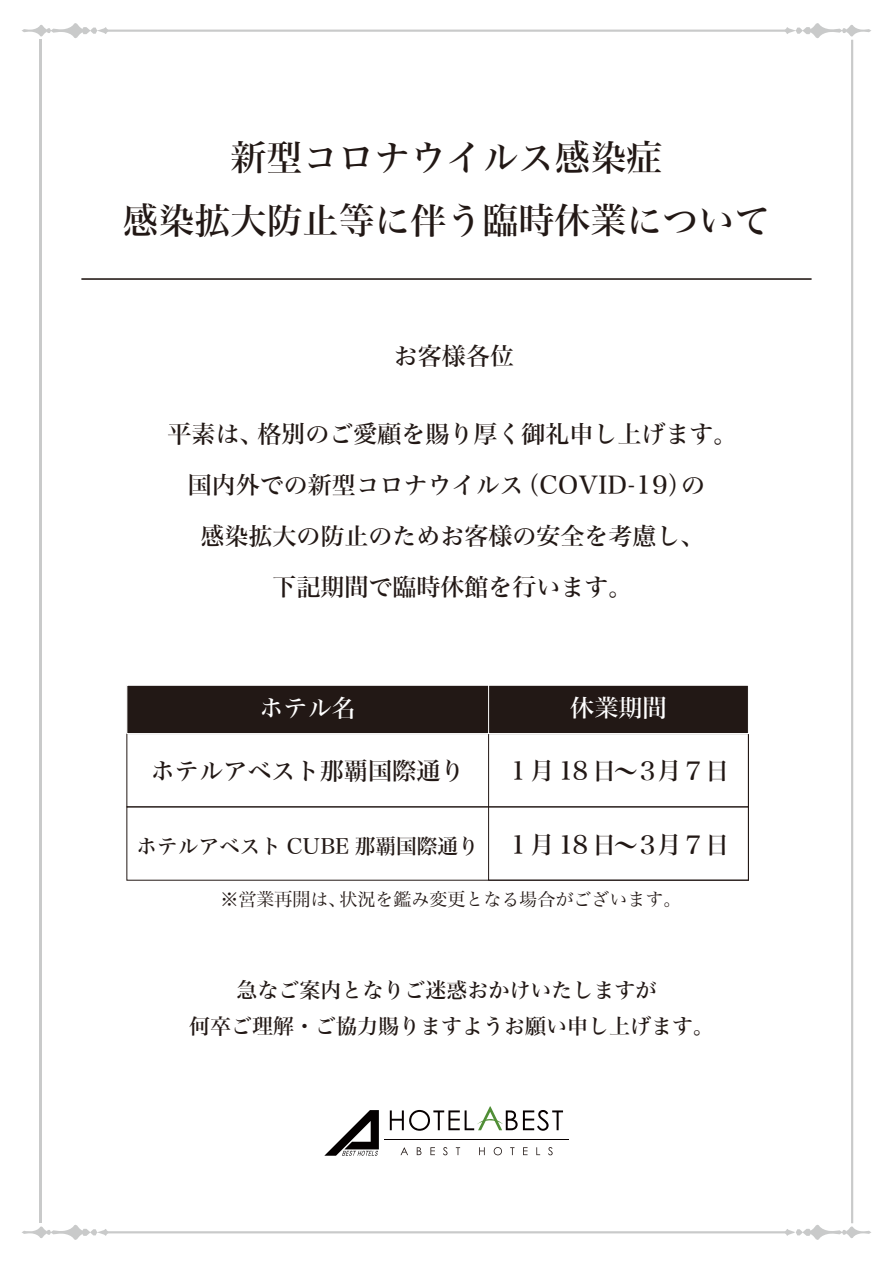
<style>
.page{position:relative;width:893px;height:1263px;background:#fff}
.page>*{position:absolute;margin:0;border:0;box-sizing:border-box;transform-origin:0 0}
.t1{font:36px/63px "Hiragino Min W5 90 msp RKSJ H";color:#221815;text-align:center}
.t2{font:24.15px "Hiragino Min W5 90 msp RKSJ H";letter-spacing:.15em;color:#221815}
.t3{font:24.15px "Hiragino Min W5 90 msp RKSJ H";color:#221815}
.t4{font:24.15px "Hiragino Min W5 90 msp RKSJ H";color:#fff}
.t5{font:24px/51px "Hiragino Min W5 90 msp RKSJ H";color:#221815;text-align:center}
.t6{font:21px/36.8px "Hiragino Min W5 90 msp RKSJ H";color:#221815;text-align:center}
.t7{font:20.7px "Hiragino Min W5 90 msp RKSJ H";color:#221815}
.t8{font:18px "Hiragino Min W3 90 msp RKSJ H";color:#221815}
</style>
<div class="page">
<hr style="left:81px;top:278px;width:731px;height:2px;background:#221815">
<hr style="left:40px;top:40px;width:2px;height:1183px;background:#c9caca">
<hr style="left:851px;top:40px;width:2px;height:1183px;background:#c9caca">
<svg style="left:22px;top:23px;width:849px;height:17px"></svg>
<svg style="left:22px;top:1223px;width:849px;height:17px"></svg>
<div style="left:126px;top:806px;width:623px;height:74px;border:1px solid #221815"></div>
<div style="left:488px;top:733px;width:261px;height:147px;border:1px solid #221815"></div>
<div style="left:126px;top:685px;width:623px;height:49px;background:#221815;border:1px solid #fff"></div>
<div style="left:488px;top:685px;width:261px;height:49px;background:#221815;border:1px solid #fff"></div>
<hr style="left:384px;top:1139px;width:185px;height:1px;background:#070001">
<svg style="left:390px;top:1106px;width:173px;height:25px"></svg>
<svg style="left:324px;top:1110px;width:55px;height:46px"></svg>
<svg style="left:400px;top:1147px;width:8px;height:8px"></svg>
<svg style="left:417px;top:1147px;width:4px;height:8px"></svg>
<svg style="left:430px;top:1147px;width:5px;height:8px"></svg>
<svg style="left:443px;top:1147px;width:4px;height:8px"></svg>
<svg style="left:456px;top:1147px;width:4px;height:8px"></svg>
<svg style="left:479px;top:1147px;width:6px;height:8px"></svg>
<svg style="left:494px;top:1147px;width:8px;height:8px"></svg>
<svg style="left:510px;top:1147px;width:4px;height:8px"></svg>
<svg style="left:523px;top:1147px;width:5px;height:8px"></svg>
<svg style="left:536px;top:1147px;width:4px;height:8px"></svg>
<svg style="left:548px;top:1147px;width:5px;height:8px"></svg>
<h1 class="t1" style="left:122px;top:128px;width:649px">新型コロナウイルス感染症<br>感染拡大防止等に伴う臨時休業について</h1>
<p class="t5" style="left:394px;top:332px;width:121px">お客様各位</p>
<p class="t5" style="left:168px;top:409px;width:571px">平素は、格別のご愛顧を賜り厚く御礼申し上げます。国内外での新型コロナウイルス（COVID-19）の<br>感染拡大の防止のためお客様の安全を考慮し、<br>下記期間で臨時休館を行います。</p>
<p class="t4" style="left:259px;top:696px;width:98px">ホテル名</p>
<p class="t4" style="left:570px;top:696px;width:98px">休業期間</p>
<p class="t3" style="left:151px;top:759px;width:315px">ホテルアベスト那覇国際通り</p>
<p class="t7" style="left:136px;top:836px;width:344px">ホテルアベスト CUBE 那覇国際通り</p>
<p class="t2" style="left:510px;top:759px;width:221px">1月18日～３月7日</p>
<p class="t2" style="left:510px;top:833px;width:221px">1月18日～３月7日</p>
<p class="t8" style="left:221px;top:890px;width:462px">※営業再開は、状況を鑑み変更となる場合がございます。</p>
<p class="t6" style="left:189px;top:972px;width:526px">急なご案内となりご迷惑おかけいたしますが<br>何卒ご理解・ご協力賜りますようお願い申し上げます。</p>
</div>
